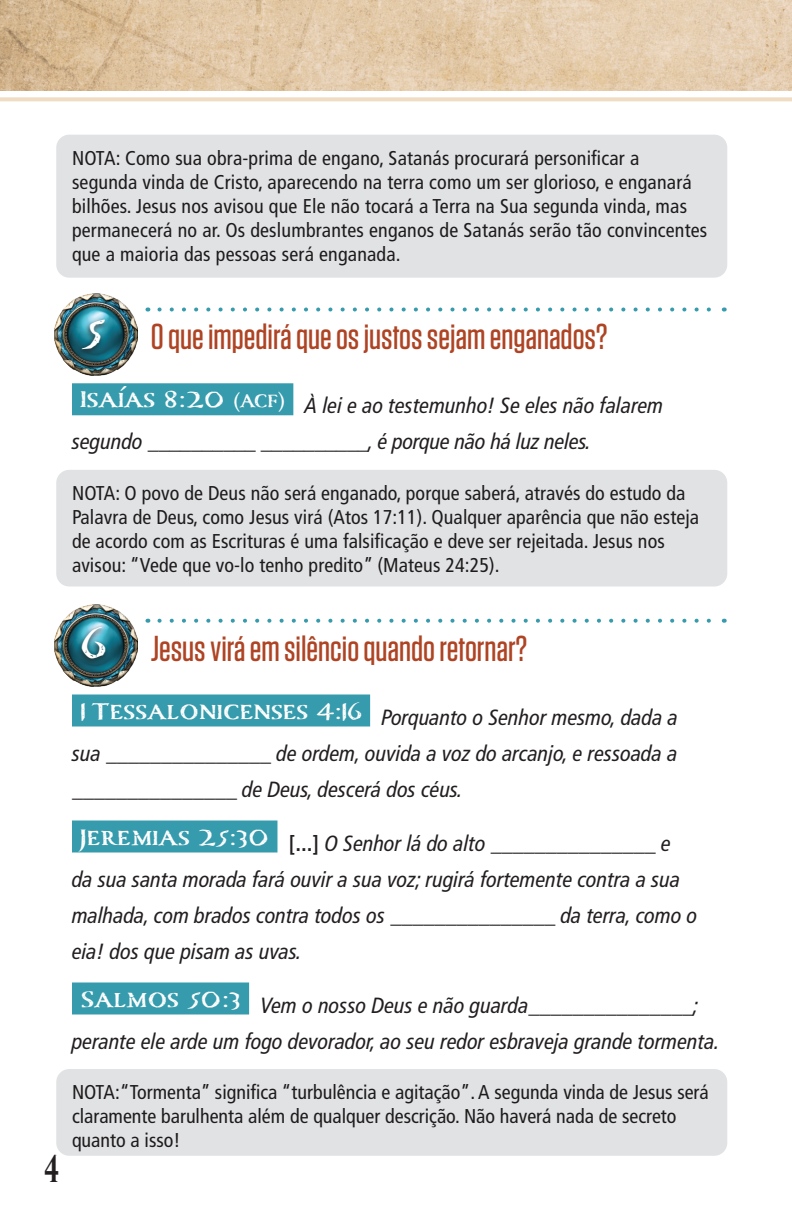
<style>
.page{position:relative;width:792px;height:1224px;background:#fff}
.page>*{position:absolute;margin:0;border:0;box-sizing:border-box;transform-origin:0 0}
.Compass_Numbers{font:700 50px "Carta Marina";color:#fff}
.Page_Number{font:40px "Desire Pro";color:#231f20}
.Questions_1{font:500 36px "Tungsten";color:#ae4424}
.Scripture_with_blanks{font:italic condensed 22px/36px "Frutiger LT Pro";color:#231f20}
.NOTE{font:condensed 20px/24px "Frutiger LT Pro";letter-spacing:.005em;color:#231f20}
.s1{font-weight:700;font-style:normal}
</style>
<div class="page">
<img style="left:0;top:0;width:792px;height:91px">
<svg style="left:0;top:97px;width:792px;height:4px;background:#f0dfc7"></svg>
<div style="left:72px;top:383px;width:221px;height:32px;background:#369bac"></div>
<div style="left:72px;top:694px;width:298px;height:32px;background:#369bac"></div>
<div style="left:72px;top:820px;width:205px;height:32px;background:#369bac"></div>
<div style="left:72px;top:982px;width:177px;height:32px;background:#369bac"></div>
<img style="left:54px;top:293px;width:83px;height:82px">
<div style="left:75px;top:316px;width:35px;height:41px;background:#231f20;opacity:.75"></div>
<img style="left:54px;top:604px;width:83px;height:82px">
<div style="left:76px;top:624px;width:35px;height:43px;background:#231f20;opacity:.75"></div>
<div style="left:56px;top:135px;width:671px;height:143px;background:#e1e2e4;border-radius:13px"></div>
<svg style="left:159px;top:308px;width:552px;height:4px"></svg>
<div style="left:56px;top:470px;width:671px;height:117px;background:#e1e2e4;border-radius:13px"></div>
<svg style="left:159px;top:619px;width:552px;height:4px"></svg>
<div style="left:56px;top:1069px;width:671px;height:87px;background:#e1e2e4;border-radius:13px"></div>
<p class="NOTE" style="left:72px;top:146px;width:637px">NOTA: Como sua obra-prima de engano, Satanás procurará personificar a segunda vinda de Cristo, aparecendo na terra como um ser glorioso, e enganará bilhões. Jesus nos avisou que Ele não tocará a Terra na Sua segunda vinda, mas permanecerá no ar. Os deslumbrantes enganos de Satanás serão tão convincentes que a maioria das pessoas será enganada.</p>
<p class="Compass_Numbers" style="left:82px;top:303px;width:25px">5</p>
<p class="Questions_1" style="left:151px;top:318px;width:458px">O que impedirá que os justos sejam enganados?</p>
<p class="Scripture_with_blanks" style="left:72px;top:388px;width:593px;text-indent:8px"><sup>Isaías</sup> <sup>8:20</sup> <sup>(ACF)</sup> À lei e ao testemunho! Se eles não falarem segundo __________ __________, é porque não há luz neles.</p>
<p class="NOTE" style="left:72px;top:481px;width:629px">NOTA: O povo de Deus não será enganado, porque saberá, através do estudo da Palavra de Deus, como Jesus virá (Atos 17:11). Qualquer aparência que não esteja de acordo com as Escrituras é uma falsificação e deve ser rejeitada. Jesus nos avisou: “Vede que vo-lo tenho predito” (Mateus 24:25).</p>
<p class="Page_Number" style="left:45px;top:1145px;width:16px">4</p>
<p class="Compass_Numbers" style="left:81px;top:614px;width:27px">6</p>
<p class="Questions_1" style="left:151px;top:629px;width:378px">Jesus virá em silêncio quando retornar?</p>
<p class="Scripture_with_blanks" style="left:72px;top:699px;width:608px;text-align:justify;text-indent:8px"><sup>1</sup> <sup>Tessalonicenses</sup> <sup>4:16</sup> Porquanto o Senhor mesmo, dada a sua _______________ de ordem, ouvida a voz do arcanjo, e ressoada a _______________ de Deus, descerá dos céus.</p>
<p class="Scripture_with_blanks" style="left:72px;top:825px;width:627px;text-indent:8px"><sup>Jeremias</sup> <sup>25:30</sup> <span class="s1">[...]</span> O Senhor lá do alto _______________ e<br>da sua santa morada fará ouvir a sua voz; rugirá fortemente contra a sua malhada, com brados contra todos os _______________ da terra, como o eia! dos que pisam as uvas.</p>
<p class="Scripture_with_blanks" style="left:72px;top:987px;width:649px;text-align:center"><sup>Salmos</sup> <sup>50:3</sup> Vem o nosso Deus e não guarda_______________; perante ele arde um fogo devorador, ao seu redor esbraveja grande tormenta.</p>
<p class="NOTE" style="left:72px;top:1080px;width:638px">NOTA:“Tormenta” significa “turbulência e agitação”. A segunda vinda de Jesus será claramente barulhenta além de qualquer descrição. Não haverá nada de secreto quanto a isso!</p>
</div>
